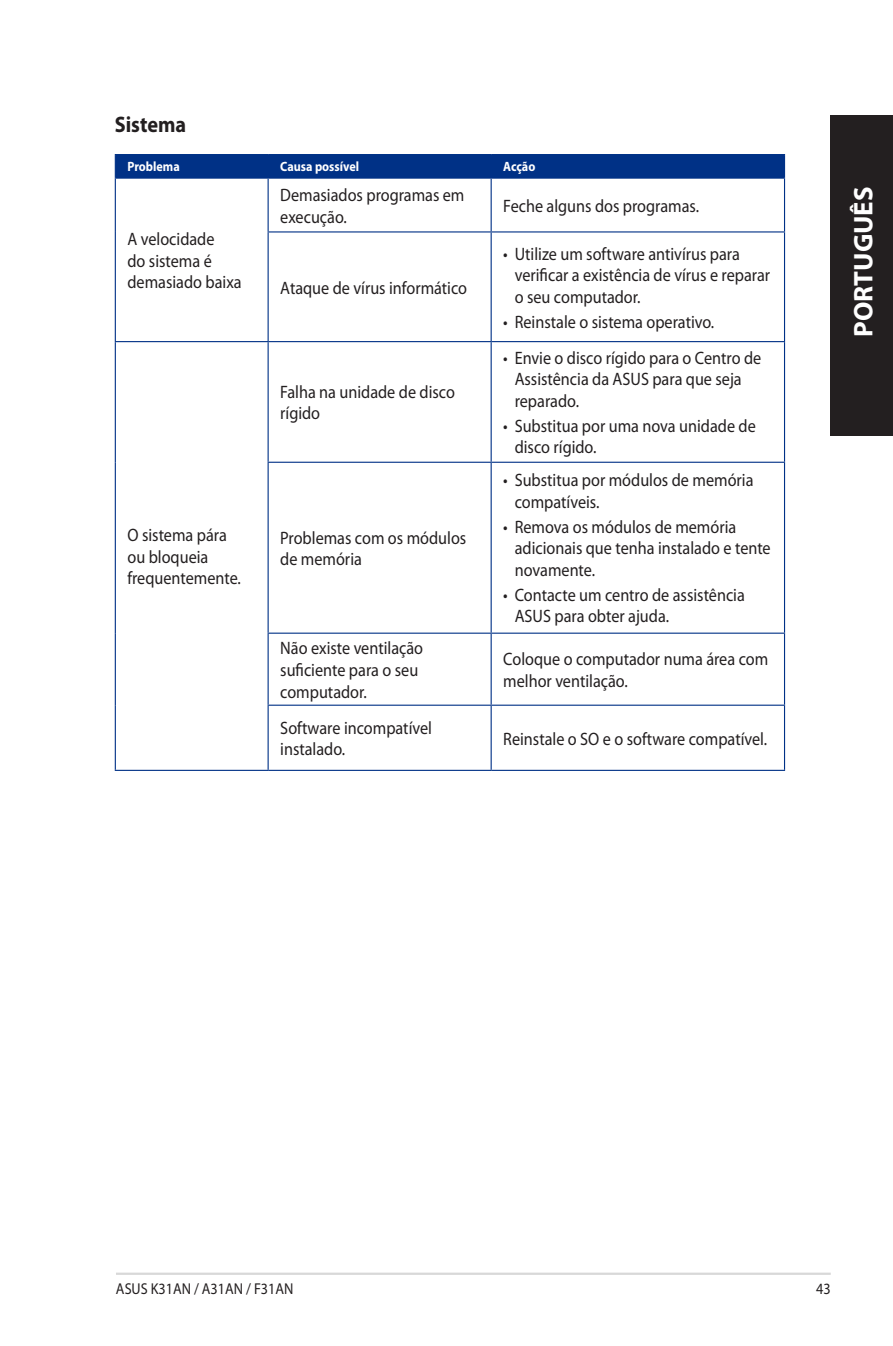
<style>
.page{position:relative;width:893px;height:1346px;background:#fff}
.page>*{position:absolute;margin:0;border:0;box-sizing:border-box;transform-origin:0 0}
.t1{font:700 27px "Myriad Pro";color:#fff}
.t2{font:700 22.5px "Myriad Pro";color:#231f20;scale:.9 1}
.t3{font:18px/21.6px "Myriad Pro";color:#231f20;scale:.9 1}
.t4{font:15.75px "Myriad Pro";color:#231f20;scale:.9 1}
.t5{font:700 13.5px "Myriad Pro";color:#fff;scale:.9 1}
</style>
<div class="page">
<hr style="left:116px;top:1272px;width:715px;height:3px;background:#d8d8d8">
<div style="left:830px;top:115px;width:63px;height:321px;background:#231f20"></div>
<hr style="left:115px;top:154px;width:153px;height:1px;background:#003186">
<hr style="left:268px;top:154px;width:223px;height:1px;background:#003186">
<hr style="left:491px;top:154px;width:294px;height:1px;background:#003186">
<div style="left:115px;top:155px;width:670px;height:22px;background:#003186"></div>
<hr style="left:115px;top:177px;width:153px;height:2px;background:#003186">
<hr style="left:115px;top:179px;width:1px;height:53px;background:#003186">
<hr style="left:115px;top:232px;width:1px;height:109px;background:#003186">
<hr style="left:268px;top:177px;width:223px;height:2px;background:#003186">
<hr style="left:268px;top:179px;width:1px;height:52px;background:#003186">
<hr style="left:491px;top:177px;width:294px;height:2px;background:#003186">
<hr style="left:491px;top:179px;width:1px;height:52px;background:#003186">
<hr style="left:784px;top:179px;width:1px;height:52px;background:#003186">
<hr style="left:268px;top:231px;width:223px;height:1px;background:#003186">
<hr style="left:268px;top:232px;width:1px;height:109px;background:#003186">
<hr style="left:491px;top:231px;width:294px;height:1px;background:#003186">
<hr style="left:491px;top:232px;width:1px;height:109px;background:#003186">
<hr style="left:784px;top:232px;width:1px;height:109px;background:#003186">
<hr style="left:115px;top:341px;width:153px;height:1px;background:#003186">
<hr style="left:115px;top:342px;width:1px;height:120px;background:#003186">
<hr style="left:115px;top:462px;width:1px;height:171px;background:#003186">
<hr style="left:115px;top:633px;width:1px;height:72px;background:#003186">
<hr style="left:115px;top:705px;width:1px;height:65px;background:#003186">
<hr style="left:115px;top:770px;width:153px;height:1px;background:#003186">
<hr style="left:268px;top:341px;width:223px;height:1px;background:#003186">
<hr style="left:268px;top:342px;width:1px;height:120px;background:#003186">
<hr style="left:491px;top:341px;width:294px;height:1px;background:#003186">
<hr style="left:491px;top:342px;width:1px;height:120px;background:#003186">
<hr style="left:784px;top:342px;width:1px;height:120px;background:#003186">
<hr style="left:268px;top:462px;width:223px;height:1px;background:#003186">
<hr style="left:268px;top:463px;width:1px;height:169px;background:#003186">
<hr style="left:491px;top:462px;width:294px;height:1px;background:#003186">
<hr style="left:491px;top:463px;width:1px;height:169px;background:#003186">
<hr style="left:784px;top:463px;width:1px;height:169px;background:#003186">
<hr style="left:268px;top:632px;width:223px;height:2px;background:#003186">
<hr style="left:268px;top:634px;width:1px;height:70px;background:#003186">
<hr style="left:491px;top:632px;width:294px;height:2px;background:#003186">
<hr style="left:491px;top:634px;width:1px;height:70px;background:#003186">
<hr style="left:784px;top:634px;width:1px;height:70px;background:#003186">
<hr style="left:268px;top:704px;width:223px;height:2px;background:#003186">
<hr style="left:268px;top:706px;width:1px;height:64px;background:#003186">
<hr style="left:491px;top:704px;width:294px;height:2px;background:#003186">
<hr style="left:491px;top:706px;width:1px;height:64px;background:#003186">
<hr style="left:784px;top:706px;width:1px;height:64px;background:#003186">
<hr style="left:268px;top:770px;width:223px;height:1px;background:#003186">
<hr style="left:491px;top:770px;width:294px;height:1px;background:#003186">
<p class="t2" style="left:115px;top:112px;width:81px">Sistema</p>
<p class="t5" style="left:127px;top:159px;width:60px">Problema</p>
<p class="t5" style="left:280px;top:159px;width:89px">Causa possível</p>
<p class="t5" style="left:503px;top:159px;width:37px">Acção</p>
<p class="t3" style="left:127px;top:228px;width:128px">A velocidade<br>do sistema é demasiado baixa</p>
<p class="t3" style="left:127px;top:525px;width:128px">O sistema pára ou bloqueia frequentemente.</p>
<p class="t3" style="left:280px;top:184px;width:206px">Demasiados programas em execução.</p>
<p class="t3" style="left:503px;top:195px;width:219px">Feche alguns dos programas.</p>
<p class="t3" style="left:280px;top:277px;width:209px">Ataque de vírus informático</p>
<p class="t3" style="left:280px;top:381px;width:196px">Falha na unidade de disco rígido</p>
<p class="t3" style="left:280px;top:527px;width:208px">Problemas com os módulos de memória</p>
<p class="t3" style="left:515px;top:243px;width:285px;text-indent:-11px">• Utilize um software antivírus para verificar a existência de vírus e reparar o seu computador.</p>
<p class="t3" style="left:503px;top:311px;width:236px">• Reinstale o sistema operativo.</p>
<p class="t3" style="left:515px;top:347px;width:275px;text-indent:-11px">• Envie o disco rígido para o Centro de<br>Assistência da ASUS para que seja reparado.</p>
<p class="t3" style="left:515px;top:415px;width:269px;text-indent:-11px">• Substitua por uma nova unidade de disco rígido.</p>
<p class="t3" style="left:515px;top:470px;width:267px;text-indent:-11px">• Substitua por módulos de memória compatíveis.</p>
<p class="t3" style="left:515px;top:516px;width:286px;text-indent:-11px">• Remova os módulos de memória adicionais que tenha instalado e tente novamente.</p>
<p class="t3" style="left:515px;top:584px;width:257px;text-indent:-11px">• Contacte um centro de assistência<br>ASUS para obter ajuda.</p>
<p class="t3" style="left:280px;top:638px;width:160px">Não existe ventilação suficiente para o seu computador.</p>
<p class="t3" style="left:503px;top:648px;width:296px">Coloque o computador numa área com melhor ventilação.</p>
<p class="t3" style="left:280px;top:717px;width:170px">Software incompatível instalado.</p>
<p class="t3" style="left:503px;top:728px;width:295px">Reinstale o SO e o software compatível.</p>
<h1 class="t1" style="left:848px;top:337px;width:152px;rotate:-90deg">PORTUGUÊS</h1>
<p class="t4" style="left:116px;top:1280px;width:199px">ASUS K31AN / A31AN / F31AN</p>
<p class="t4" style="left:816px;top:1280px;width:18px">43</p>
</div>
